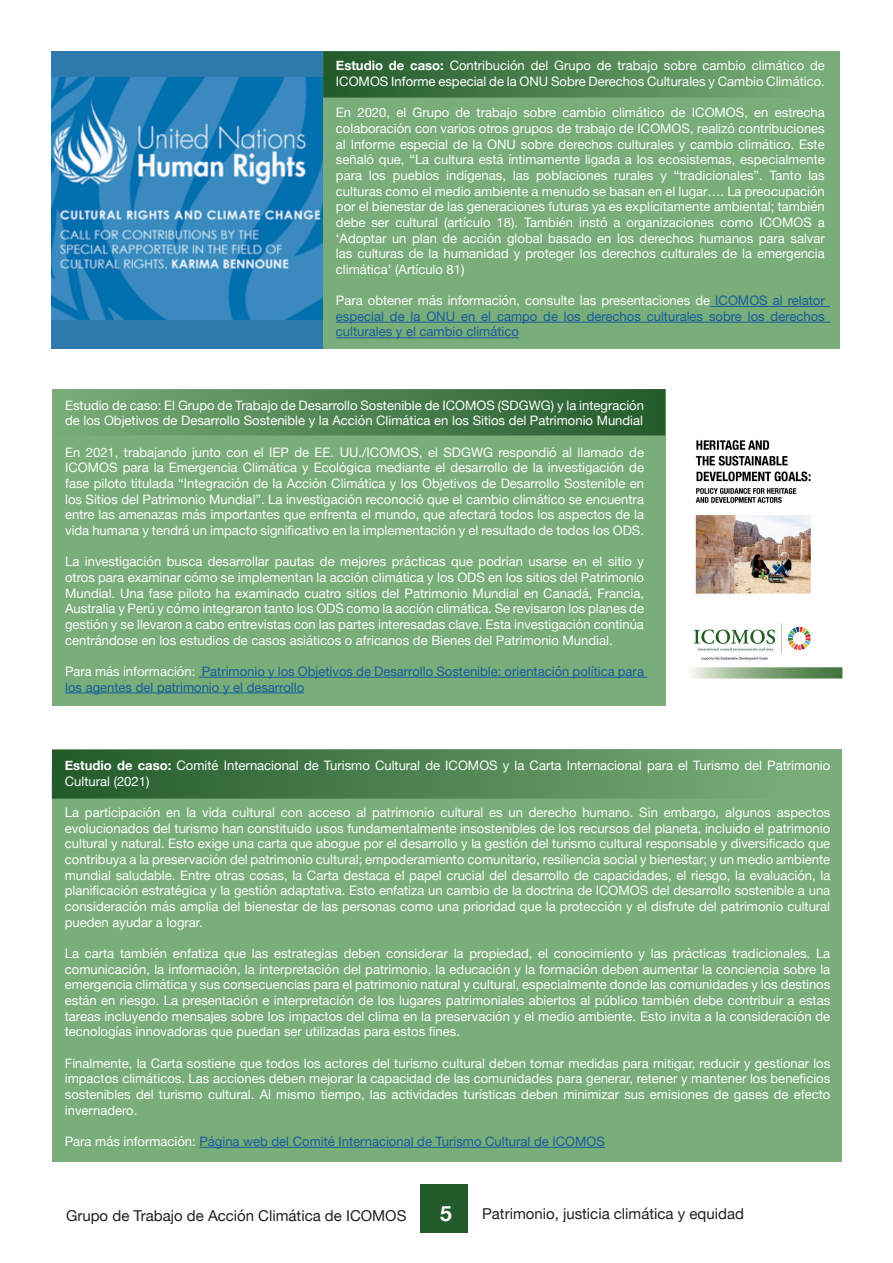
<style>
.page{position:relative;width:893px;height:1263px;background:#fff}
.page>*{position:absolute;margin:0;border:0;box-sizing:border-box;transform-origin:0 0}
.t1{font:700 21px "Helvetica Neue";color:#fff}
.t2{font:15px "Helvetica Neue";color:#231f20}
.Box_text{font:13.05px/15.6px "Helvetica Neue";color:#fff;text-align:justify}
.Box_text-2{font:13.05px/15.6px "Helvetica Neue";color:#175d9e}
.s1{font-weight:700}
.s2{color:#fff}
</style>
<div class="page">
<div style="left:420px;top:1185px;width:48px;height:48px;background:#245b2b"></div>
<div style="left:52px;top:749px;width:789px;height:413px;background:#79ad79"></div>
<svg style="left:52px;top:749px;width:790px;height:50px"></svg>
<div style="left:52px;top:389px;width:613px;height:317px;background:#79ad79"></div>
<svg style="left:126px;top:389px;width:539px;height:46px;background:#497e4d"></svg>
<hr style="left:0;top:51px;width:1px;height:185px;background:#245b2b">
<img style="left:691px;top:440px;width:151px;height:239px">
<hr style="left:199px;top:677px;width:448px;height:1px;background:#175d9e">
<hr style="left:65px;top:692px;width:239px;height:1px;background:#175d9e">
<div style="left:51px;top:51px;width:308px;height:298px;background:#2f7aad"></div>
<img style="left:51px;top:78px;width:272px;height:241px">
<hr style="left:199px;top:1147px;width:406px;height:1px;background:#175d9e">
<div style="left:323px;top:51px;width:517px;height:298px;background:#79ad79"></div>
<div style="left:323px;top:51px;width:518px;height:47px;background:linear-gradient(to right,#235a2a,#7db17d)"></div>
<hr style="left:710px;top:306px;width:120px;height:1px;background:#175d9e">
<hr style="left:336px;top:322px;width:495px;height:1px;background:#175d9e">
<hr style="left:336px;top:337px;width:183px;height:1px;background:#175d9e">
<p class="Box_text" style="left:336px;top:59px;width:490px"><span class="s1">Estudio de caso:</span> Contribución del Grupo de trabajo sobre cambio climático de<br>ICOMOS Informe especial de la ONU Sobre Derechos Culturales y Cambio Climático.</p>
<p class="Box_text" style="left:336px;top:106px;width:490px">En 2020, el Grupo de trabajo sobre cambio climático de ICOMOS, en estrecha colaboración con varios otros grupos de trabajo de ICOMOS, realizó contribuciones al Informe especial de la ONU sobre derechos culturales y cambio climático. Este señaló que, “La cultura está íntimamente ligada a los ecosistemas, especialmente para los pueblos indígenas, las poblaciones rurales y “tradicionales”. Tanto las culturas como el medio ambiente a menudo se basan en el lugar…. La preocupación por el bienestar de las generaciones futuras ya es explícitamente ambiental; también debe ser cultural (artículo 18). También instó a organizaciones como ICOMOS a ‘Adoptar un plan de acción global basado en los derechos humanos para salvar las culturas de la humanidad y proteger los derechos culturales de la emergencia climática’ (Artículo 81)</p>
<p class="Box_text-2" style="left:336px;top:293px;width:490px;text-align:justify"><span class="s2">Para obtener más información, consulte las presentaciones de</span> ICOMOS al relator especial de la ONU en el campo de los derechos culturales sobre los derechos culturales y el cambio climático</p>
<p class="Box_text" style="left:65px;top:398px;width:580px">Estudio de caso: El Grupo de Trabajo de Desarrollo Sostenible de ICOMOS (SDGWG) y la integración de los Objetivos de Desarrollo Sostenible y la Acción Climática en los Sitios del Patrimonio Mundial</p>
<p class="Box_text" style="left:65px;top:445px;width:580px">En 2021, trabajando junto con el IEP de EE. UU./ICOMOS, el SDGWG respondió al llamado de ICOMOS para la Emergencia Climática y Ecológica mediante el desarrollo de la investigación de fase piloto titulada “Integración de la Acción Climática y los Objetivos de Desarrollo Sostenible en los Sitios del Patrimonio Mundial”. La investigación reconoció que el cambio climático se encuentra entre las amenazas más importantes que enfrenta el mundo, que afectará todos los aspectos de la vida humana y tendrá un impacto significativo en la implementación y el resultado de todos los ODS.</p>
<p class="Box_text" style="left:65px;top:555px;width:580px">La investigación busca desarrollar pautas de mejores prácticas que podrían usarse en el sitio y otros para examinar cómo se implementan la acción climática y los ODS en los sitios del Patrimonio Mundial. Una fase piloto ha examinado cuatro sitios del Patrimonio Mundial en Canadá, Francia, Australia y Perú y cómo integraron tanto los ODS como la acción climática. Se revisaron los planes de gestión y se llevaron a cabo entrevistas con las partes interesadas clave. Esta investigación continúa centrándose en los estudios de casos asiáticos o africanos de Bienes del Patrimonio Mundial.</p>
<p class="Box_text-2" style="left:65px;top:664px;width:580px"><span class="s2">Para más información:</span> Patrimonio y los Objetivos de Desarrollo Sostenible: orientación política para los agentes del patrimonio y el desarrollo</p>
<p class="Box_text" style="left:65px;top:758px;width:767px"><span class="s1">Estudio de caso:</span> Comité Internacional de Turismo Cultural de ICOMOS y la Carta Internacional para el Turismo del Patrimonio<br>Cultural (2021)</p>
<p class="Box_text" style="left:65px;top:805px;width:767px">La participación en la vida cultural con acceso al patrimonio cultural es un derecho humano. Sin embargo, algunos aspectos evolucionados del turismo han constituido usos fundamentalmente insostenibles de los recursos del planeta, incluido el patrimonio cultural y natural. Esto exige una carta que abogue por el desarrollo y la gestión del turismo cultural responsable y diversificado que contribuya a la preservación del patrimonio cultural; empoderamiento comunitario, resiliencia social y bienestar; y un medio ambiente mundial saludable. Entre otras cosas, la Carta destaca el papel crucial del desarrollo de capacidades, el riesgo, la evaluación, la planificación estratégica y la gestión adaptativa. Esto enfatiza un cambio de la doctrina de ICOMOS del desarrollo sostenible a una consideración más amplia del bienestar de las personas como una prioridad que la protección y el disfrute del patrimonio cultural pueden ayudar a lograr.</p>
<p class="Box_text" style="left:65px;top:946px;width:767px">La carta también enfatiza que las estrategias deben considerar la propiedad, el conocimiento y las prácticas tradicionales. La comunicación, la información, la interpretación del patrimonio, la educación y la formación deben aumentar la conciencia sobre la emergencia climática y sus consecuencias para el patrimonio natural y cultural, especialmente donde las comunidades y los destinos están en riesgo. La presentación e interpretación de los lugares patrimoniales abiertos al público también debe contribuir a estas tareas incluyendo mensajes sobre los impactos del clima en la preservación y el medio ambiente. Esto invita a la consideración de tecnologías innovadoras que puedan ser utilizadas para estos fines.</p>
<p class="Box_text" style="left:65px;top:1056px;width:767px">Finalmente, la Carta sostiene que todos los actores del turismo cultural deben tomar medidas para mitigar, reducir y gestionar los impactos climáticos. Las acciones deben mejorar la capacidad de las comunidades para generar, retener y mantener los beneficios sostenibles del turismo cultural. Al mismo tiempo, las actividades turísticas deben minimizar sus emisiones de gases de efecto invernadero.</p>
<p class="Box_text-2" style="left:65px;top:1134px;width:541px"><span class="s2">Para más información:</span> Página web del Comité Internacional de Turismo Cultural de ICOMOS</p>
<p class="t2" style="left:66px;top:1205px;width:342px">Grupo de Trabajo de Acción Climática de ICOMOS</p>
<h1 class="t1" style="left:440px;top:1196px;width:13px">5</h1>
<p class="t2" style="left:482px;top:1203px;width:263px">Patrimonio, justicia climática y equidad</p>
</div>
